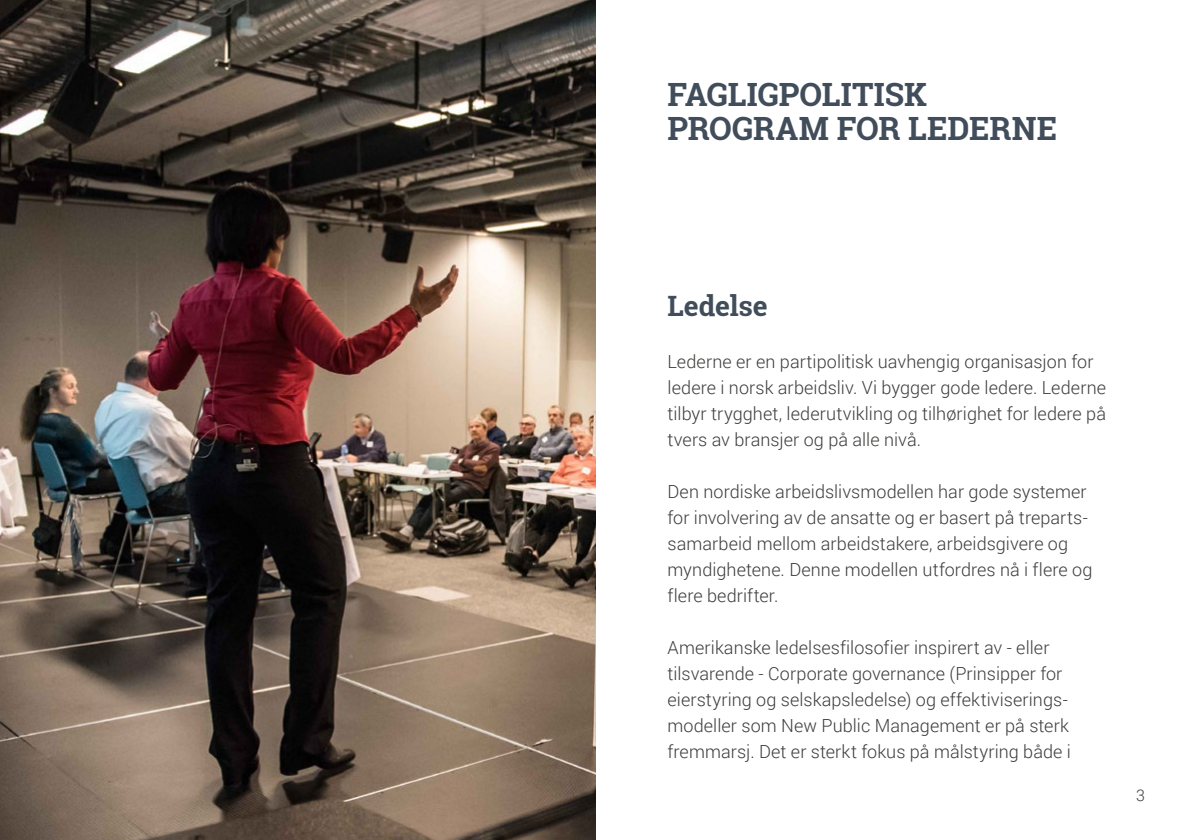
<style>
.page{position:relative;width:1191px;height:840px;background:#fff}
.page>*{position:absolute;margin:0;border:0;box-sizing:border-box;transform-origin:0 0}
.t1{font:700 32px/34px "Roboto Slab";color:#414d5a}
.t2{font:700 28px "Roboto Slab";letter-spacing:-.005em;color:#414d5a}
.t3{font:300 18px/26px "Roboto";letter-spacing:.005em;color:#3c3c3b}
.t4{font:300 16px "Roboto";color:#3c3c3b}
</style>
<div class="page">
<img style="left:0;top:0;width:595px;height:839px">
<h1 class="t1" style="left:667px;top:77px;width:391px">FAGLIGPOLITISK<br>PROGRAM FOR LEDERNE</h1>
<h2 class="t2" style="left:667px;top:286px;width:102px">Ledelse</h2>
<p class="t3" style="left:667px;top:348px;width:440px">Lederne er en partipolitisk uavhengig organisasjon for ledere i norsk arbeidsliv. Vi bygger gode ledere. Lederne tilbyr trygghet, lederutvikling og tilhørighet for ledere på tvers av bransjer og på alle nivå.</p>
<p class="t3" style="left:667px;top:478px;width:426px">Den nordiske arbeidslivsmodellen har gode systemer for involvering av de ansatte og er basert på treparts&shy;samarbeid mellom arbeidstakere, arbeidsgivere og myndighetene. Denne modellen utfordres nå i flere og flere bedrifter.</p>
<p class="t3" style="left:667px;top:633px;width:405px">Amerikanske ledelsesfilosofier inspirert av - eller tilsvarende - Corporate governance (Prinsipper for eierstyring og selskapsledelse) og effektiviserings&shy;modeller som New Public Management er på sterk fremmarsj. Det er sterkt fokus på målstyring både i</p>
<p class="t4" style="left:1136px;top:783px;width:10px">3</p>
</div>
